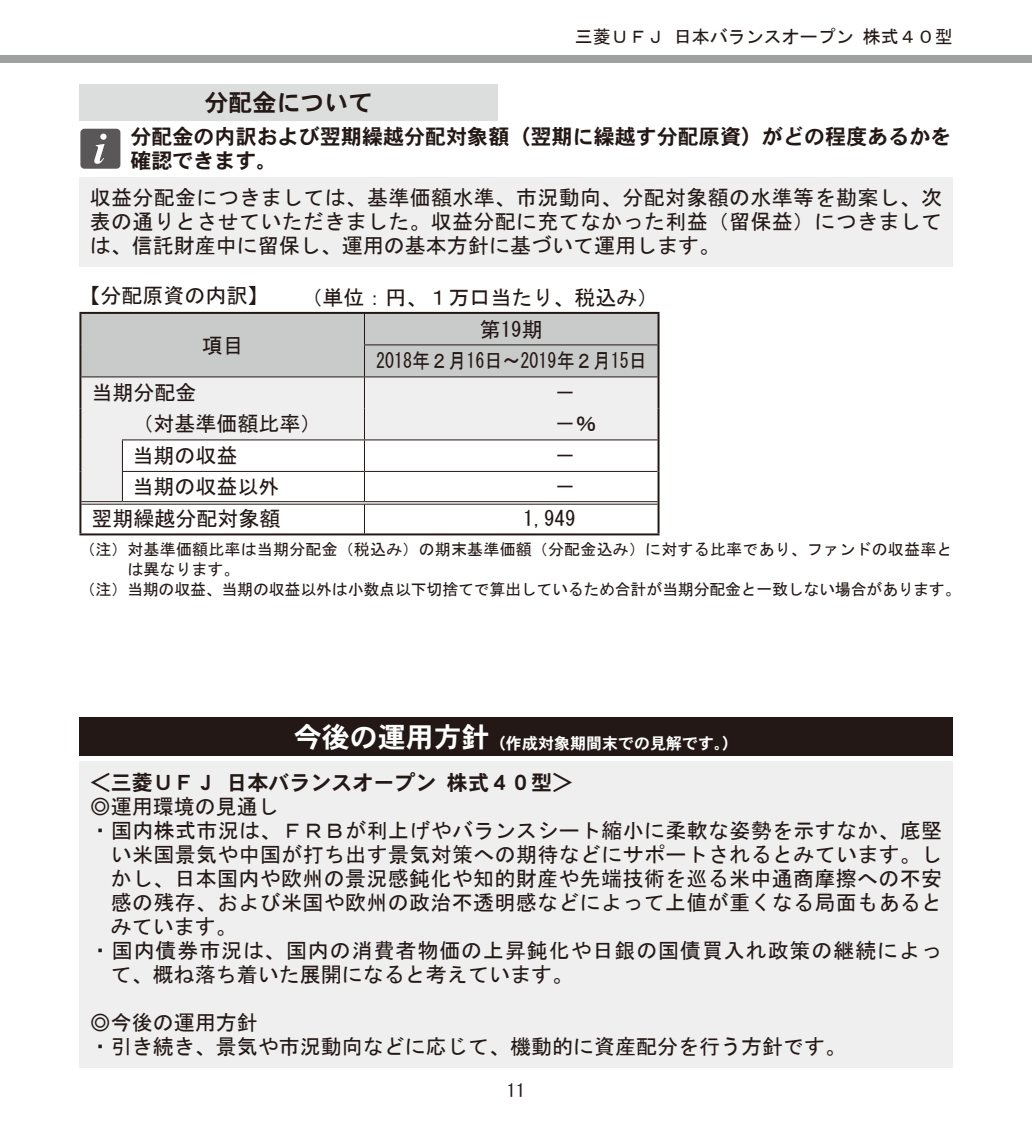
<style>
.page{position:relative;width:1032px;height:1134px;background:#fff}
.page>*{position:absolute;margin:0;border:0;box-sizing:border-box;transform-origin:0 0}
.t1{font:24px "DFHS Gothic W7 WIN RKSJ H";color:#231815}
.t2{font:21px/24px "MS Gothic";letter-spacing:.015em;color:#231815;text-align:justify}
.t3{font:21px/24px "DFHS Gothic W7 WIN RKSJ H";color:#231815}
.t4{font:21px "MS Gothic";letter-spacing:.04em;color:#231815}
.t5{font:20.8px "MS Gothic";color:#231815;scale:.87 1}
.t6{font:18px "MS Gothic";color:#231815}
.t7{font:16px "MS Gothic";letter-spacing:-.015em;color:#231815}
.t8{font:16px "MS Gothic";letter-spacing:.01em;color:#231815}
.t9{font:16px "DFHS Gothic W7 WIN RKSJ H";color:#fff}
.s1{font-size:28px}
</style>
<div class="page">
<div style="left:81px;top:314px;width:576px;height:62px;background:#c9caca"></div>
<svg style="left:81px;top:377px;width:576px;height:124px;fill:#efefef"></svg>
<hr style="left:79px;top:312px;width:580px;height:2px;background:#231815">
<hr style="left:657px;top:345px;width:2px;height:32px;background:#231815">
<hr style="left:364px;top:314px;width:1px;height:30px;background:#231815">
<hr style="left:364px;top:344px;width:293px;height:1px;background:#231815">
<hr style="left:364px;top:345px;width:1px;height:31px;background:#231815">
<hr style="left:81px;top:376px;width:576px;height:1px;background:#231815">
<hr style="left:364px;top:377px;width:1px;height:31px;background:#231815">
<hr style="left:364px;top:408px;width:1px;height:31px;background:#231815">
<hr style="left:122px;top:439px;width:242px;height:1px;background:#231815">
<hr style="left:122px;top:440px;width:1px;height:31px;background:#231815">
<hr style="left:364px;top:439px;width:293px;height:1px;background:#231815">
<hr style="left:364px;top:440px;width:1px;height:31px;background:#231815">
<hr style="left:122px;top:471px;width:242px;height:1px;background:#231815">
<svg style="left:122px;top:472px;width:1px;height:29px"></svg>
<hr style="left:364px;top:471px;width:293px;height:1px;background:#231815">
<svg style="left:364px;top:472px;width:1px;height:61px"></svg>
<hr style="left:79px;top:314px;width:2px;height:31px;background:#231815">
<hr style="left:79px;top:345px;width:2px;height:32px;background:#231815">
<hr style="left:79px;top:377px;width:2px;height:31px;background:#231815">
<hr style="left:79px;top:408px;width:2px;height:32px;background:#231815">
<hr style="left:79px;top:440px;width:2px;height:31px;background:#231815">
<hr style="left:79px;top:471px;width:2px;height:32px;background:#231815">
<hr style="left:79px;top:503px;width:2px;height:30px;background:#231815">
<hr style="left:79px;top:533px;width:580px;height:2px;background:#231815">
<hr style="left:657px;top:314px;width:2px;height:31px;background:#231815">
<hr style="left:657px;top:377px;width:2px;height:31px;background:#231815">
<hr style="left:657px;top:408px;width:2px;height:32px;background:#231815">
<hr style="left:657px;top:471px;width:2px;height:32px;background:#231815">
<hr style="left:657px;top:503px;width:2px;height:30px;background:#231815">
<hr style="left:657px;top:440px;width:2px;height:31px;background:#231815">
<hr style="left:81px;top:501px;width:41px;height:1px;background:#231815">
<hr style="left:81px;top:504px;width:41px;height:1px;background:#231815">
<hr style="left:122px;top:501px;width:242px;height:1px;background:#231815">
<hr style="left:122px;top:504px;width:242px;height:1px;background:#231815">
<hr style="left:364px;top:501px;width:293px;height:1px;background:#231815">
<hr style="left:364px;top:504px;width:293px;height:1px;background:#231815">
<div style="left:0;top:56px;width:1032px;height:7px;background:#9fa0a0"></div>
<div style="left:79px;top:84px;width:418px;height:36px;background:#dcdddd"></div>
<div style="left:79px;top:177px;width:873px;height:89px;background:#efefef"></div>
<div style="left:79px;top:718px;width:873px;height:38px;background:#231815"></div>
<div style="left:79px;top:762px;width:873px;height:306px;background:#efefef"></div>
<div style="left:80px;top:129px;width:40px;height:40px;background:#595757;border-radius:4px"></div>
<svg style="left:94px;top:134px;width:13px;height:30px"></svg>
<p class="t1" style="left:204px;top:90px;width:169px">分配金について</p>
<p class="t6" style="left:575px;top:27px;width:379px">三菱ＵＦＪ 日本バランスオープン 株式４０型</p>
<p class="t3" style="left:130px;top:125px;width:822px">分配金の内訳および翌期繰越分配対象額（翌期に繰越す分配原資）がどの程度あるかを確認できます。</p>
<p class="t2" style="left:90px;top:186px;width:853px">収益分配金につきましては、基準価額水準、市況動向、分配対象額の水準等を勘案し、次表の通りとさせていただきました。収益分配に充てなかった利益（留保益）につきましては、信託財産中に留保し、運用の基本方針に基づいて運用します。</p>
<p class="t2" style="left:79px;top:284px;width:190px">【分配原資の内訳】</p>
<p class="t2" style="left:301px;top:286px;width:358px">（単位：円、１万口当たり、税込み）</p>
<p class="t2" style="left:202px;top:333px;width:43px">項目</p>
<p class="t2" style="left:480px;top:317px;width:64px">第19期</p>
<p class="t5" style="left:376px;top:350px;width:313px">2018年２月16日～2019年２月15日</p>
<p class="t2" style="left:91px;top:381px;width:106px">当期分配金</p>
<p class="t2" style="left:554px;top:381px;width:43px">－　</p>
<p class="t2" style="left:132px;top:412px;width:190px">（対基準価額比率）</p>
<p class="t2" style="left:554px;top:412px;width:43px">－％</p>
<p class="t2" style="left:132px;top:444px;width:106px">当期の収益</p>
<p class="t2" style="left:554px;top:444px;width:43px">－　</p>
<p class="t2" style="left:132px;top:475px;width:148px">当期の収益以外</p>
<p class="t2" style="left:554px;top:475px;width:43px">－　</p>
<p class="t2" style="left:91px;top:507px;width:190px">翌期繰越分配対象額</p>
<p class="t2" style="left:523px;top:507px;width:75px">1,949　</p>
<p class="t8" style="left:79px;top:541px;width:874px">（注） 対基準価額比率は当期分配金（税込み）の期末基準価額（分配金込み）に対する比率であり、ファンドの収益率と</p>
<p class="t7" style="left:127px;top:561px;width:113px">は異なります。</p>
<p class="t7" style="left:79px;top:581px;width:883px">（注） 当期の収益、当期の収益以外は小数点以下切捨てで算出しているため合計が当期分配金と一致しない場合があります。</p>
<p class="t9" style="left:294px;top:735px;width:446px"><span class="s1">今後の運用方針</span>（作成対象期間末での見解です。）</p>
<p class="t3" style="left:90px;top:770px;width:484px">＜三菱ＵＦＪ 日本バランスオープン 株式４０型＞</p>
<p class="t2" style="left:90px;top:794px;width:190px">◎運用環境の見通し</p>
<p class="t2" style="left:90px;top:818px;width:853px">・国内株式市況は、ＦＲＢが利上げやバランスシート縮小に柔軟な姿勢を示すなか、底堅</p>
<p class="t2" style="left:111px;top:842px;width:832px">い米国景気や中国が打ち出す景気対策への期待などにサポートされるとみています。し</p>
<p class="t2" style="left:111px;top:866px;width:832px">かし、日本国内や欧州の景況感鈍化や知的財産や先端技術を巡る米中通商摩擦への不安</p>
<p class="t2" style="left:111px;top:890px;width:832px">感の残存、および米国や欧州の政治不透明感などによって上値が重くなる局面もあると</p>
<p class="t2" style="left:111px;top:914px;width:127px">みています。</p>
<p class="t4" style="left:90px;top:940px;width:853px">・国内債券市況は、国内の消費者物価の上昇鈍化や日銀の国債買入れ政策の継続によっ</p>
<p class="t2" style="left:111px;top:962px;width:463px">て、概ね落ち着いた展開になると考えています。</p>
<p class="t2" style="left:90px;top:1010px;width:757px">◎今後の運用方針<br>・引き続き、景気や市況動向などに応じて、機動的に資産配分を行う方針です。</p>
<p class="t6" style="left:507px;top:1081px;width:19px">11</p>
</div>
